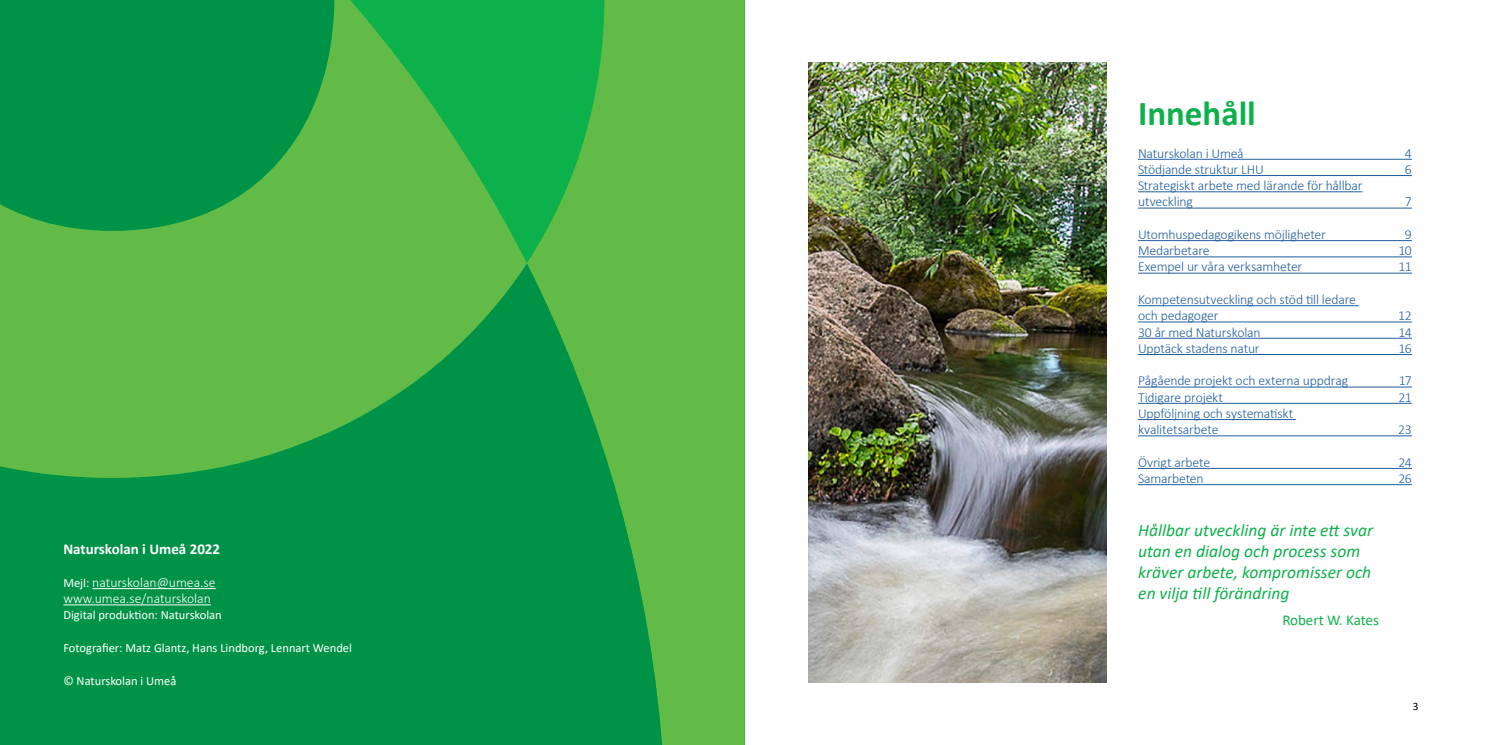
<style>
.page{position:relative;width:1489px;height:745px;background:#fff}
.page>*{position:absolute;margin:0;border:0;box-sizing:border-box;transform-origin:0 0}
.t1{font:700 35px "Calibri";color:#0db14b}
.t2{font:italic 17.5px/21px "Calibri";color:#0db14b}
.t3{font:700 15px "Calibri";color:#fff}
.t4{font:15px "Calibri";color:#0db14b}
.t5{font:300 13.75px/16.2px "Calibri";letter-spacing:-.015em;color:#215e9e}
.t6{font:300 13.75px/16.2px "Calibri";color:#fff}
.t7{font:12.5px "Calibri";color:#fff}
.t8{font:11.25px "Calibri";color:#000}
.s1{font-weight:400;font-size:12.5px}
</style>
<div class="page">
<svg style="left:527px;top:0;width:217px;height:744px;background:#55b946"></svg>
<svg style="left:0;top:263px;width:663px;height:481px;background:#0a9646"></svg>
<svg style="left:0;top:0;width:527px;height:477px;background:#58b746"></svg>
<svg style="left:0;top:0;width:518px;height:247px;background:#22a447"></svg>
<svg style="left:0;top:462px;width:211px;height:15px;background:#50b346"></svg>
<svg style="left:211px;top:464px;width:22px;height:4px"></svg>
<svg style="left:233px;top:263px;width:294px;height:201px;background:#41ad46"></svg>
<img style="left:808px;top:62px;width:298px;height:620px">
<hr style="left:92px;top:588px;width:124px;height:1px;background:#fff">
<hr style="left:63px;top:604px;width:148px;height:1px;background:#fff">
<hr style="left:1137px;top:159px;width:274px;height:1px;background:#215e9e">
<hr style="left:1137px;top:175px;width:274px;height:1px;background:#215e9e">
<hr style="left:1137px;top:191px;width:225px;height:1px;background:#215e9e">
<hr style="left:1137px;top:207px;width:274px;height:1px;background:#215e9e">
<hr style="left:1137px;top:240px;width:274px;height:1px;background:#215e9e">
<hr style="left:1137px;top:256px;width:274px;height:1px;background:#215e9e">
<hr style="left:1137px;top:272px;width:274px;height:1px;background:#215e9e">
<hr style="left:1137px;top:305px;width:221px;height:1px;background:#215e9e">
<hr style="left:1137px;top:321px;width:274px;height:1px;background:#215e9e">
<hr style="left:1137px;top:337px;width:274px;height:1px;background:#215e9e">
<hr style="left:1137px;top:354px;width:274px;height:1px;background:#215e9e">
<hr style="left:1137px;top:386px;width:274px;height:1px;background:#215e9e">
<hr style="left:1137px;top:402px;width:274px;height:1px;background:#215e9e">
<hr style="left:1137px;top:419px;width:158px;height:1px;background:#215e9e">
<hr style="left:1137px;top:435px;width:274px;height:1px;background:#215e9e">
<hr style="left:1137px;top:467px;width:274px;height:1px;background:#215e9e">
<hr style="left:1137px;top:484px;width:274px;height:1px;background:#215e9e">
<p class="t3" style="left:63px;top:538px;width:158px">Naturskolan i Umeå 2022</p>
<p class="t6" style="left:63px;top:573px;width:154px"><span class="s1">Mejl:</span> naturskolan@umea.se www.umea.se/naturskolan</p>
<p class="t7" style="left:63px;top:606px;width:160px">Digital produktion: Naturskolan</p>
<p class="t7" style="left:63px;top:638px;width:290px">Fotografier: Matz Glantz, Hans Lindborg, Lennart Wendel</p>
<p class="t7" style="left:63px;top:671px;width:114px">© Naturskolan i Umeå</p>
<h1 class="t1" style="left:1137px;top:88px;width:119px">Innehåll</h1>
<p class="t5" style="left:1137px;top:145px;width:107px">Naturskolan i Umeå</p>
<p class="t5" style="left:1404px;top:145px;width:8px">4</p>
<p class="t5" style="left:1137px;top:161px;width:127px">Stödjande struktur LHU</p>
<p class="t5" style="left:1404px;top:161px;width:8px">6</p>
<p class="t5" style="left:1137px;top:177px;width:226px">Strategiskt arbete med lärande för hållbar utveckling</p>
<p class="t5" style="left:1404px;top:193px;width:8px">7</p>
<p class="t5" style="left:1137px;top:226px;width:189px">Utomhuspedagogikens möjligheter</p>
<p class="t5" style="left:1404px;top:226px;width:8px">9</p>
<p class="t5" style="left:1137px;top:242px;width:73px">Medarbetare</p>
<p class="t5" style="left:1398px;top:242px;width:15px">10</p>
<p class="t5" style="left:1137px;top:258px;width:166px">Exempel ur våra verksamheter</p>
<p class="t5" style="left:1398px;top:258px;width:15px">11</p>
<p class="t5" style="left:1137px;top:291px;width:219px">Kompetensutveckling och stöd till ledare och pedagoger</p>
<p class="t5" style="left:1397px;top:307px;width:15px">12</p>
<p class="t5" style="left:1137px;top:323px;width:124px">30 år med Naturskolan</p>
<p class="t5" style="left:1398px;top:323px;width:15px">14</p>
<p class="t5" style="left:1137px;top:340px;width:123px">Upptäck stadens natur</p>
<p class="t5" style="left:1398px;top:340px;width:15px">16</p>
<p class="t5" style="left:1137px;top:372px;width:212px">Pågående projekt och externa uppdrag</p>
<p class="t5" style="left:1398px;top:372px;width:15px">17</p>
<p class="t5" style="left:1137px;top:388px;width:86px">Tidigare projekt</p>
<p class="t5" style="left:1398px;top:388px;width:15px">21</p>
<p class="t5" style="left:1137px;top:405px;width:157px">Uppföljning och systematiskt kvalitetsarbete</p>
<p class="t5" style="left:1397px;top:421px;width:15px">23</p>
<p class="t5" style="left:1137px;top:453px;width:74px">Övrigt arbete</p>
<p class="t5" style="left:1398px;top:453px;width:15px">24</p>
<p class="t5" style="left:1137px;top:470px;width:67px">Samarbeten</p>
<p class="t5" style="left:1398px;top:470px;width:15px">26</p>
<p class="t2" style="left:1138px;top:519px;width:236px">Hållbar utveckling är inte ett svar utan en dialog och process som kräver arbete, kompromisser och en vilja till förändring</p>
<p class="t4" style="left:1282px;top:608px;width:98px">Robert W. Kates</p>
<p class="t8" style="left:1412px;top:698px;width:7px">3</p>
</div>
